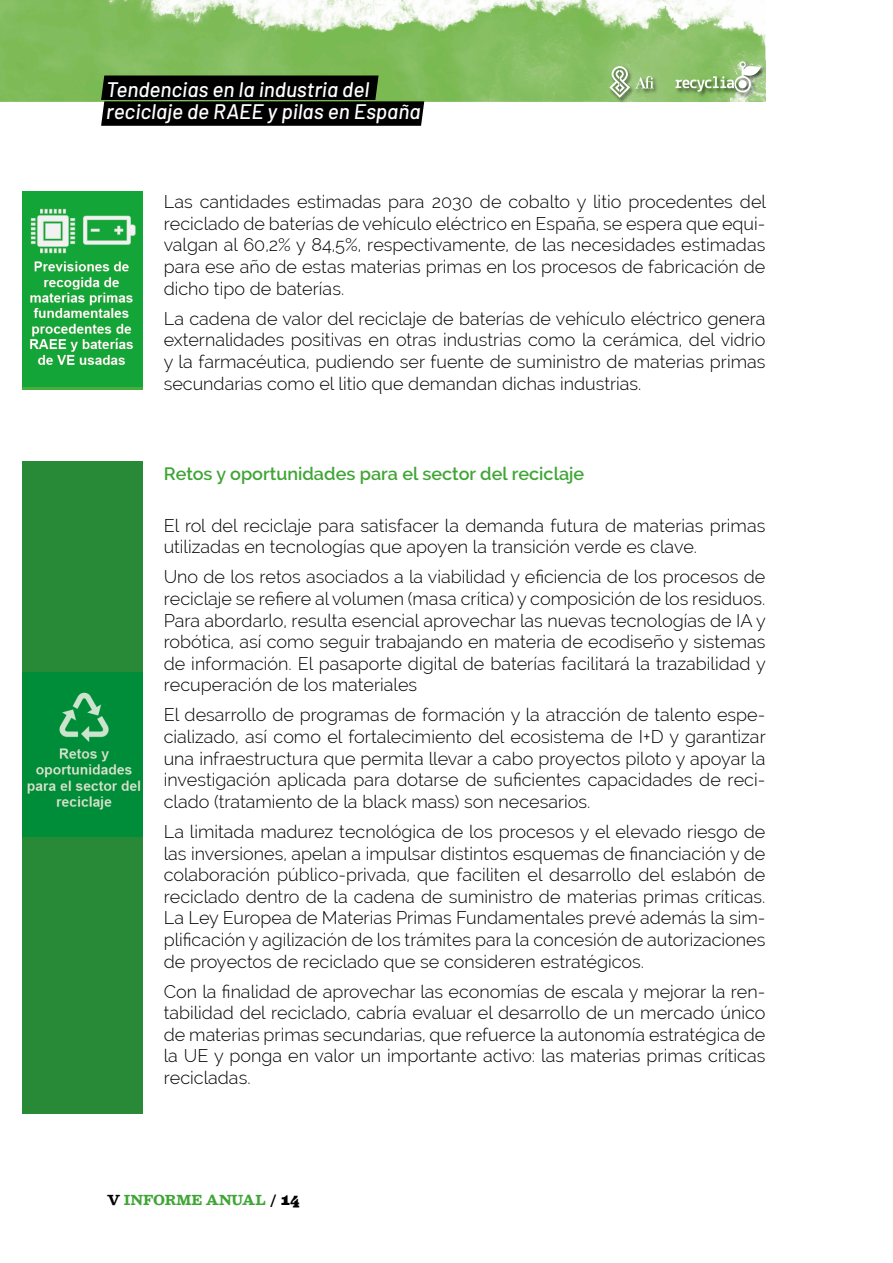
<style>
.page{position:relative;width:893px;height:1263px;background:#fff}
.page>*{position:absolute;margin:0;border:0;box-sizing:border-box;transform-origin:0 0}
.t1{font:italic 500 21px/21.8px "Barlow";color:#fff}
.t2{font:300 18px/21.6px "Raleway";color:#000;text-align:justify}
.t3{font:600 18px "Raleway";color:#3fa535}
.t4{font:italic 700 13.5px "Besley";color:#3fa535}
.s1{color:#000}
.s2{font-family:"Besley it Fatface";font-weight:400;font-style:normal;font-size:16.5px;color:#000}
</style>
<div class="page">
<img style="left:0;top:0;width:765px;height:102px">
<svg style="left:101px;top:76px;width:323px;height:50px;background:#0e140a"></svg>
<img style="left:621px;top:61px;width:145px;height:42px">
<img style="left:609px;top:61px;width:156px;height:41px">
<svg style="left:676px;top:61px;width:85px;height:32px;background:#9dc286"></svg>
<svg style="left:609px;top:66px;width:45px;height:32px"></svg>
<div style="left:22px;top:191px;width:120px;height:199px;background:linear-gradient(to right,#49ad3d,#49ad3d)"></div>
<img style="left:22px;top:191px;width:120px;height:195px">
<div style="left:22px;top:461px;width:120px;height:653px;background:#288a36"></div>
<img style="left:22px;top:673px;width:120px;height:163px">
<p class="t1" style="left:106px;top:78px;width:316px">Tendencias en la industria del reciclaje de RAEE y pilas en España</p>
<p class="t2" style="left:164px;top:191px;width:604px">Las cantidades estimadas para 2030 de cobalto y litio procedentes del reciclado de baterías de vehículo eléctrico en España, se espera que equi&shy;valgan al 60,2% y 84,5%, respectivamente, de las necesidades estimadas para ese año de estas materias primas en los procesos de fabricación de dicho tipo de baterías.</p>
<p class="t2" style="left:164px;top:308px;width:603px">La cadena de valor del reciclaje de baterías de vehículo eléctrico genera externalidades positivas en otras industrias como la cerámica, del vidrio y la farmacéutica, pudiendo ser fuente de suministro de materias primas secundarias como el litio que demandan dichas industrias.</p>
<p class="t3" style="left:164px;top:463px;width:422px">Retos y oportunidades para el sector del reciclaje</p>
<p class="t2" style="left:164px;top:514px;width:603px">El rol del reciclaje para satisfacer la demanda futura de materias primas utilizadas en tecnologías que apoyen la transición verde es clave.</p>
<p class="t2" style="left:164px;top:566px;width:604px">Uno de los retos asociados a la viabilidad y eficiencia de los procesos de reciclaje se refiere al volumen (masa crítica) y composición de los residuos.<br>Para abordarlo, resulta esencial aprovechar las nuevas tecnologías de IA y robótica, así como seguir trabajando en materia de ecodiseño y sistemas de información. El pasaporte digital de baterías facilitará la trazabilidad y recuperación de los materiales</p>
<p class="t2" style="left:164px;top:704px;width:604px">El desarrollo de programas de formación y la atracción de talento espe&shy;cializado, así como el fortalecimiento del ecosistema de I+D y garantizar una infraestructura que permita llevar a cabo proyectos piloto y apoyar la investigación aplicada para dotarse de suficientes capacidades de reci&shy;clado (tratamiento de la black mass) son necesarios.</p>
<p class="t2" style="left:164px;top:821px;width:603px">La limitada madurez tecnológica de los procesos y el elevado riesgo de las inversiones, apelan a impulsar distintos esquemas de financiación y de colaboración público-privada, que faciliten el desarrollo del eslabón de reciclado dentro de la cadena de suministro de materias primas críticas.<br>La Ley Europea de Materias Primas Fundamentales prevé además la sim&shy;plificación y agilización de los trámites para la concesión de autorizaciones de proyectos de reciclado que se consideren estratégicos.</p>
<p class="t2" style="left:164px;top:980px;width:603px">Con la finalidad de aprovechar las economías de escala y mejorar la ren&shy;tabilidad del reciclado, cabría evaluar el desarrollo de un mercado único de materias primas secundarias, que refuerce la autonomía estratégica de la UE y ponga en valor un importante activo: las materias primas críticas recicladas.</p>
<p class="t4" style="left:107px;top:1192px;width:194px"><span class="s1">V</span> INFORME ANUAL <span class="s1">/</span> <span class="s2">14</span></p>
</div>
